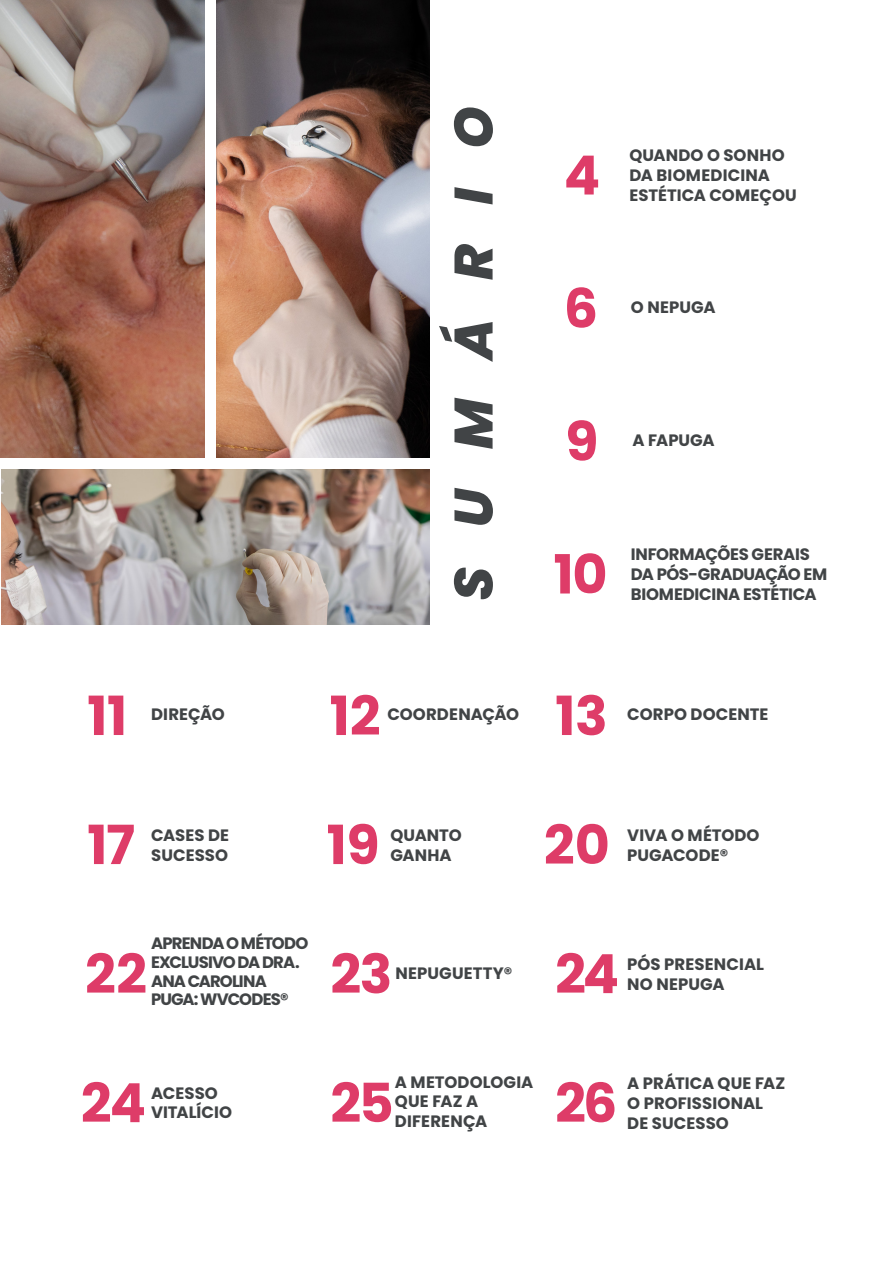
<style>
.page{position:relative;width:893px;height:1263px;background:#fff}
.page>*{position:absolute;margin:0;border:0;box-sizing:border-box;transform-origin:0 0}
.Título_5{font:700 54px "Poppins";letter-spacing:-.025em;color:#de3c68}
.Título_5-2{font:italic 800 54px "Poppins";color:#414446}
.Título_5-3{font:700 16.5px/19.8px "Poppins";color:#414446}
.Título_5-4{font:700 16.5px "Poppins";letter-spacing:-.05em;color:#414446}
.Título_5-5{font:700 16.5px "Poppins";letter-spacing:-.055em;color:#414446}
.Título_5-6{font:700 16.5px "Poppins";letter-spacing:-.035em;color:#414446}
</style>
<div class="page">
<img style="left:1px;top:469px;width:428px;height:155px">
<img style="left:217px;top:0;width:212px;height:458px">
<img style="left:0;top:0;width:205px;height:458px">
<p class="Título_5-2" style="left:442px;top:601px;width:496px;rotate:-90deg">SUMÁRIO</p>
<p class="Título_5" style="left:564px;top:144px;width:38px">4</p>
<p class="Título_5-3" style="left:629px;top:146px;width:157px">QUANDO O SONHO<br>DA BIOMEDICINA</p>
<p class="Título_5-3" style="left:629px;top:185px;width:169px">ESTÉTICA COMEÇOU</p>
<p class="Título_5" style="left:564px;top:277px;width:36px">6</p>
<p class="Título_5-3" style="left:631px;top:297px;width:86px">O NEPUGA</p>
<p class="Título_5" style="left:565px;top:410px;width:35px">9</p>
<p class="Título_5-3" style="left:632px;top:430px;width:84px">A FAPUGA</p>
<p class="Título_5" style="left:553px;top:543px;width:56px">10</p>
<p class="Título_5-3" style="left:631px;top:545px;width:180px">INFORMAÇÕES GERAIS</p>
<p class="Título_5-6" style="left:631px;top:565px;width:198px">DA PÓS-GRADUAÇÃO EM</p>
<p class="Título_5-3" style="left:631px;top:584px;width:187px">BIOMEDICINA ESTÉTICA</p>
<p class="Título_5" style="left:87px;top:685px;width:42px">11</p>
<p class="Título_5-3" style="left:151px;top:704px;width:75px">DIREÇÃO</p>
<p class="Título_5" style="left:330px;top:685px;width:53px">12</p>
<p class="Título_5-3" style="left:387px;top:704px;width:133px">COORDENAÇÃO</p>
<p class="Título_5" style="left:555px;top:685px;width:54px">13</p>
<p class="Título_5-3" style="left:627px;top:704px;width:143px">CORPO DOCENTE</p>
<p class="Título_5" style="left:87px;top:814px;width:49px">17</p>
<p class="Título_5-3" style="left:151px;top:825px;width:80px">CASES DE</p>
<p class="Título_5-3" style="left:151px;top:845px;width:78px">SUCESSO</p>
<p class="Título_5" style="left:327px;top:814px;width:55px">19</p>
<p class="Título_5-3" style="left:390px;top:825px;width:73px">QUANTO</p>
<p class="Título_5-3" style="left:390px;top:845px;width:63px">GANHA</p>
<p class="Título_5" style="left:544px;top:814px;width:68px">20</p>
<p class="Título_5-3" style="left:627px;top:825px;width:134px">VIVA O MÉTODO</p>
<p class="Título_5-3" style="left:627px;top:845px;width:103px">PUGACODE®</p>
<p class="Título_5-4" style="left:151px;top:934px;width:159px">APRENDA O MÉTODO</p>
<p class="Título_5-5" style="left:151px;top:952px;width:150px">EXCLUSIVO DA DRA.</p>
<p class="Título_5-5" style="left:151px;top:971px;width:117px">ANA CAROLINA</p>
<p class="Título_5" style="left:85px;top:943px;width:63px">22</p>
<p class="Título_5-4" style="left:151px;top:990px;width:139px">PUGA: WVCODES®</p>
<p class="Título_5" style="left:330px;top:943px;width:63px">23</p>
<p class="Título_5-3" style="left:395px;top:964px;width:118px">NEPUGUETTY®</p>
<p class="Título_5" style="left:555px;top:943px;width:65px">24</p>
<p class="Título_5-3" style="left:627px;top:954px;width:138px">PÓS PRESENCIAL</p>
<p class="Título_5-3" style="left:627px;top:974px;width:99px">NO NEPUGA</p>
<p class="Título_5" style="left:81px;top:1072px;width:67px">24</p>
<p class="Título_5-3" style="left:151px;top:1083px;width:68px">ACESSO</p>
<p class="Título_5-3" style="left:151px;top:1103px;width:83px">VITALÍCIO</p>
<p class="Título_5-3" style="left:395px;top:1072px;width:140px">A METODOLOGIA</p>
<p class="Título_5-3" style="left:395px;top:1092px;width:85px">QUE FAZ A</p>
<p class="Título_5" style="left:330px;top:1072px;width:65px">25</p>
<p class="Título_5-3" style="left:395px;top:1112px;width:94px">DIFERENÇA</p>
<p class="Título_5" style="left:555px;top:1072px;width:64px">26</p>
<p class="Título_5-3" style="left:627px;top:1073px;width:159px">A PRÁTICA QUE FAZ<br>O PROFISSIONAL</p>
<p class="Título_5-3" style="left:627px;top:1113px;width:103px">DE SUCESSO</p>
</div>
